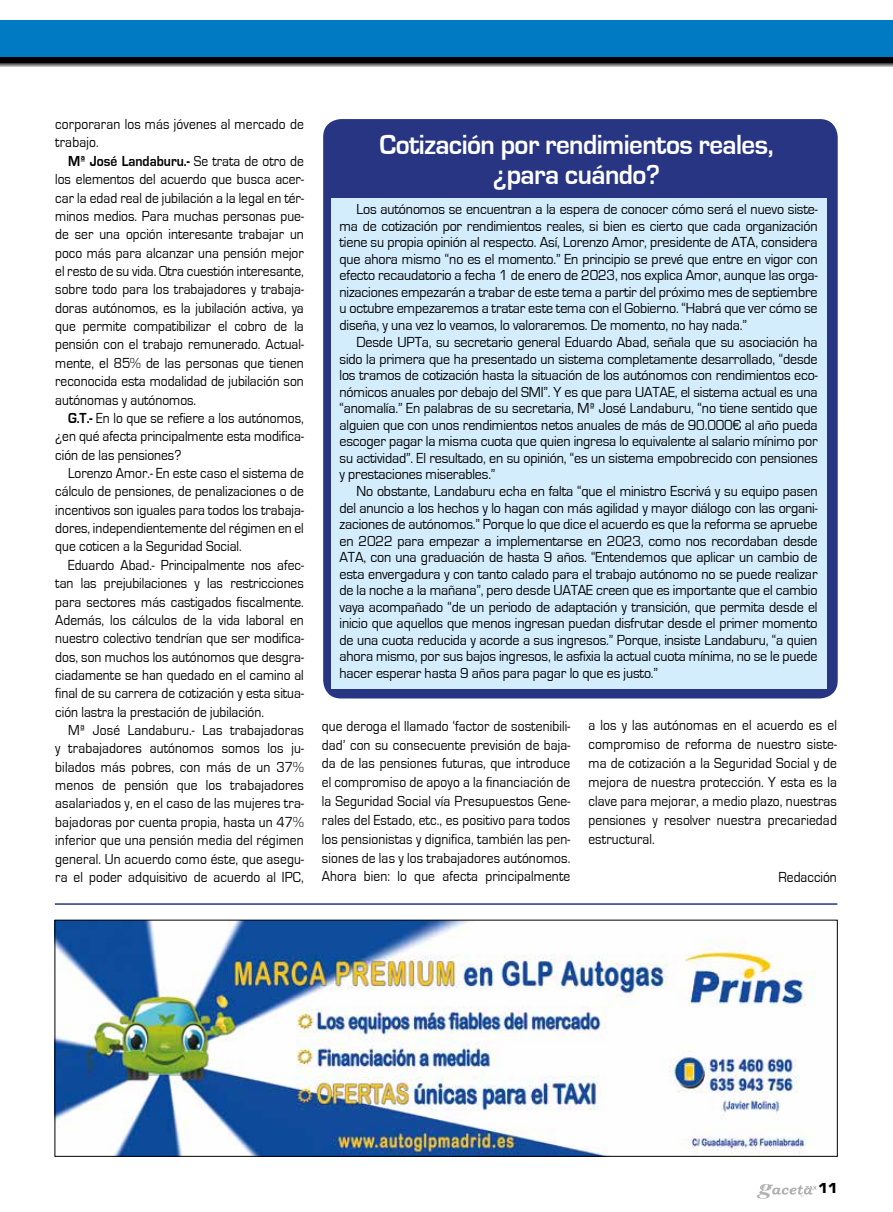
<style>
.page{position:relative;width:893px;height:1212px;background:#fff}
.page>*{position:absolute;margin:0;border:0;box-sizing:border-box;transform-origin:0 0}
.t1{font:700 28.5px/30px "Eurostile";letter-spacing:-.02em;color:#fff;text-align:center;scale:.95 1}
.t2{font:15px/18.3px "Eurostile";color:#000;text-align:justify;scale:.9 1}
.t3{font:15px/16.5px "Eurostile";color:#000;text-align:justify;scale:.94 1}
.t4{font:900 15px "Eurostile";color:#000}
.s1{font-weight:700}
</style>
<div class="page">
<div style="left:323px;top:119px;width:515px;height:579px;background:#283583;border-radius:18px"></div>
<div style="left:331px;top:198px;width:495px;height:491px;background:#d4edfc"></div>
<svg style="left:756px;top:1184px;width:61px;height:15px"></svg>
<svg style="left:0;top:63px;width:893px;height:4px;background:#848484"></svg>
<div style="left:0;top:21px;width:893px;height:38px;background:#007ac3"></div>
<div style="left:0;top:57px;width:893px;height:6px;background:#000"></div>
<img style="left:57px;top:922px;width:758px;height:233px">
<div style="left:55px;top:920px;width:783px;height:237px;border:1px solid #000"></div>
<hr style="left:55px;top:903px;width:782px;height:2px;background:#283583">
<p class="t2" style="left:55px;top:115px;width:278px">corporaran los más jóvenes al mercado de trabajo.</p>
<p class="t2" style="left:55px;top:152px;width:278px;text-indent:13px"><span class="s1">Mª José Landaburu.-</span> Se trata de otro de los elementos del acuerdo que busca acer&shy;car la edad real de jubilación a la legal en tér&shy;minos medios. Para muchas personas pue&shy;de ser una opción interesante trabajar un poco más para alcanzar una pensión mejor el resto de su vida. Otra cuestión interesante, sobre todo para los trabajadores y trabaja&shy;doras autónomos, es la jubilación activa, ya que permite compatibilizar el cobro de la pensión con el trabajo remunerado. Actual&shy;mente, el 85% de las personas que tienen reconocida esta modalidad de jubilación son autónomas y autónomos.</p>
<p class="t2" style="left:55px;top:409px;width:278px;text-indent:13px"><span class="s1">G.T.-</span> En lo que se refiere a los autónomos, ¿en qué afecta principalmente esta modifica&shy;ción de las pensiones?</p>
<p class="t2" style="left:55px;top:464px;width:278px;text-indent:13px">Lorenzo Amor.- En este caso el sistema de cálculo de pensiones, de penalizaciones o de incentivos son iguales para todos los trabaja&shy;dores, independientemente del régimen en el que coticen a la Seguridad Social.</p>
<p class="t2" style="left:55px;top:556px;width:278px;text-indent:13px">Eduardo Abad.- Principalmente nos afec&shy;tan las prejubilaciones y las restricciones para sectores más castigados fiscalmente.<br>Además, los cálculos de la vida laboral en nuestro colectivo tendrían que ser modifica&shy;dos, son muchos los autónomos que desgra&shy;ciadamente se han quedado en el camino al final de su carrera de cotización y esta situa&shy;ción lastra la prestación de jubilación.</p>
<p class="t2" style="left:55px;top:721px;width:278px;text-indent:13px">Mª José Landaburu.- Las trabajadoras y trabajadores autónomos somos los ju&shy;bilados más pobres, con más de un 37% menos de pensión que los trabajadores asalariados y, en el caso de las mujeres tra&shy;bajadoras por cuenta propia, hasta un 47% inferior que una pensión media del régimen general. Un acuerdo como éste, que asegu&shy;ra el poder adquisitivo de acuerdo al IPC,</p>
<p class="t2" style="left:322px;top:717px;width:278px;line-height:18.9px">que deroga el llamado ‘factor de sostenibili&shy;dad’ con su consecuente previsión de baja&shy;da de las pensiones futuras, que introduce el compromiso de apoyo a la financiación de la Seguridad Social vía Presupuestos Gene&shy;rales del Estado, etc., es positivo para todos los pensionistas y dignifica, también las pen&shy;siones de las y los trabajadores autónomos.<br>Ahora bien: lo que afecta principalmente</p>
<p class="t2" style="left:588px;top:716px;width:278px;line-height:18.9px">a los y las autónomas en el acuerdo es el compromiso de reforma de nuestro siste&shy;ma de cotización a la Seguridad Social y de mejora de nuestra protección. Y esta es la clave para mejorar, a medio plazo, nuestras pensiones y resolver nuestra precariedad estructural.</p>
<h1 class="t1" style="left:379px;top:130px;width:416px">Cotización por rendimientos reales, ¿para cuándo?</h1>
<p class="t3" style="left:339px;top:201px;width:510px;text-indent:17px">Los autónomos se encuentran a la espera de conocer cómo será el nuevo siste&shy;ma de cotización por rendimientos reales, si bien es cierto que cada organización tiene su propia opinión al respecto. Así, Lorenzo Amor, presidente de ATA, considera que ahora mismo “no es el momento.” En principio se prevé que entre en vigor con efecto recaudatorio a fecha 1 de enero de 2023, nos explica Amor, aunque las orga&shy;nizaciones empezarán a trabar de este tema a partir del próximo mes de septiembre u octubre empezaremos a tratar este tema con el Gobierno. “Habrá que ver cómo se diseña, y una vez lo veamos, lo valoraremos. De momento, no hay nada.”</p>
<p class="t3" style="left:339px;top:334px;width:510px;text-indent:17px">Desde UPTa, su secretario general Eduardo Abad, señala que su asociación ha sido la primera que ha presentado un sistema completamente desarrollado, “desde los tramos de cotización hasta la situación de los autónomos con rendimientos eco&shy;nómicos anuales por debajo del SMI”. Y es que para UATAE, el sistema actual es una “anomalía.” En palabras de su secretaria, Mª José Landaburu, “no tiene sentido que alguien que con unos rendimientos netos anuales de más de 90.000€ al año pueda escoger pagar la misma cuota que quien ingresa lo equivalente al salario mínimo por su actividad”. El resultado, en su opinión, “es un sistema empobrecido con pensiones y prestaciones miserables.”</p>
<p class="t3" style="left:339px;top:483px;width:510px;text-indent:17px">No obstante, Landaburu echa en falta “que el ministro Escrivá y su equipo pasen del anuncio a los hechos y lo hagan con más agilidad y mayor diálogo con las organi&shy;zaciones de autónomos.” Porque lo que dice el acuerdo es que la reforma se apruebe en 2022 para empezar a implementarse en 2023, como nos recordaban desde ATA, con una graduación de hasta 9 años. “Entendemos que aplicar un cambio de esta envergadura y con tanto calado para el trabajo autónomo no se puede realizar de la noche a la mañana”, pero desde UATAE creen que es importante que el cambio vaya acompañado “de un periodo de adaptación y transición, que permita desde el inicio que aquellos que menos ingresan puedan disfrutar desde el primer momento de una cuota reducida y acorde a sus ingresos.” Porque, insiste Landaburu, “a quien ahora mismo, por sus bajos ingresos, le asfixia la actual cuota mínima, no se le puede hacer esperar hasta 9 años para pagar lo que es justo.”</p>
<p class="t2" style="left:778px;top:868px;width:66px">Redacción</p>
<p class="t4" style="left:818px;top:1180px;width:21px">11</p>
</div>
